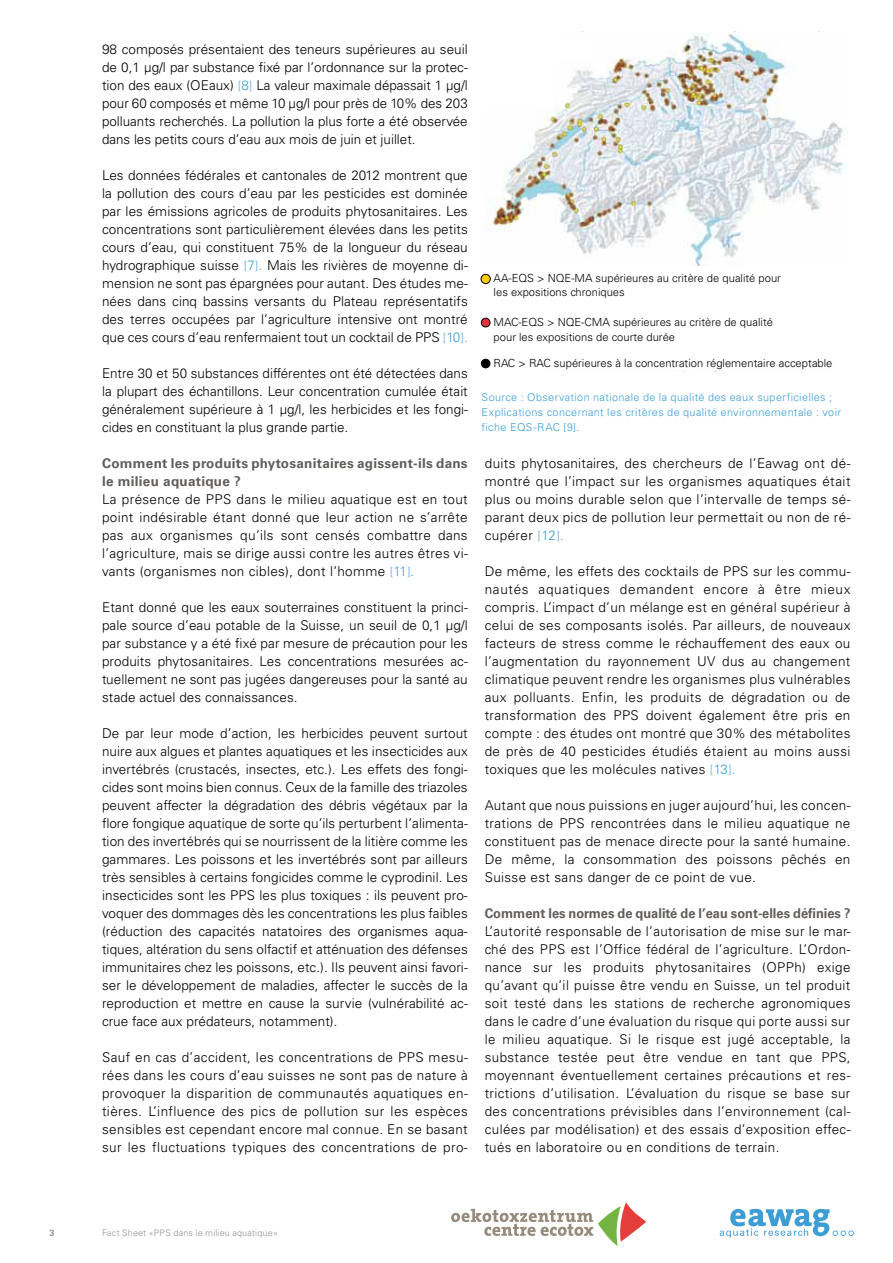
<style>
.page{position:relative;width:893px;height:1263px;background:#fff}
.page>*{position:absolute;margin:0;border:0;box-sizing:border-box;transform-origin:0 0}
.t1{font:300 13.5px/18px "Univers LT Std";letter-spacing:.025em;color:#000;text-align:justify}
.t2{font:700 13.5px/18px "Univers LT Std";letter-spacing:.02em;color:#605d5a}
.t3{font:700 13.5px "Univers LT Std";color:#605d5a;scale:.95 1}
.t4{font:300 11.25px/13.5px "Univers LT Std";color:#000}
.t5{font:300 10.8px/15px "Univers LT Std";letter-spacing:.03em;color:#3a9ed7}
.t6{font:300 9px "Univers LT Std";letter-spacing:.02em;color:#949290}
.t7{font:700 9px "Univers LT Std";color:#949290}
.s1{font-size:12.75px;color:#74b2e0}
.s2{color:#3a9ed7}
</style>
<div class="page">
<svg style="left:720px;top:1209px;width:134px;height:29px"></svg>
<img style="left:491px;top:33px;width:353px;height:233px">
<div style="left:482px;top:32px;width:72px;height:73px;background:#fff"></div>
<div style="left:497px;top:35px;width:100px;height:25px;background:#fff"></div>
<div style="left:481px;top:274px;width:9px;height:10px;background:#ffcd00;border-radius:50%"></div>
<div style="left:481px;top:274px;width:9px;height:10px;border:1px solid #000;border-radius:50%"></div>
<div style="left:481px;top:318px;width:9px;height:9px;background:#e5323d;border-radius:50%"></div>
<div style="left:481px;top:318px;width:9px;height:9px;border:1px solid #000;border-radius:50%"></div>
<div style="left:481px;top:359px;width:9px;height:9px;background:#000;border-radius:50%"></div>
<div style="left:481px;top:359px;width:9px;height:9px;border:1px solid #000;border-radius:50%"></div>
<svg style="left:451px;top:1202px;width:195px;height:44px"></svg>
<p class="t1" style="left:102px;top:40px;width:367px">98 composés présentaient des teneurs supérieures au seuil de 0,1 µg/l par substance fixé par l’ordonnance sur la protec&shy;tion des eaux (OEaux) <span class="s1">[</span><span class="s2">8</span><span class="s1">]</span> La valeur maximale dépassait 1 µg/l pour 60 composés et même 10 µg/l pour près de 10% des 203 polluants recherchés. La pollution la plus forte a été observée dans les petits cours d’eau aux mois de juin et juillet.</p>
<p class="t1" style="left:102px;top:166px;width:367px">Les données fédérales et cantonales de 2012 montrent que la pollution des cours d’eau par les pesticides est dominée par les émissions agricoles de produits phytosanitaires. Les concentrations sont particulièrement élevées dans les petits cours d’eau, qui constituent 75% de la longueur du réseau hydrographique suisse <span class="s1">[</span><span class="s2">7</span><span class="s1">]</span><span class="s2">.</span> Mais les rivières de moyenne di&shy;mension ne sont pas épargnées pour autant. Des études me&shy;nées dans cinq bassins versants du Plateau représentatifs des terres occupées par l’agriculture intensive ont montré que ces cours d’eau renfermaient tout un cocktail de PPS <span class="s1">[</span><span class="s2">10</span><span class="s1">]</span><span class="s2">.</span></p>
<p class="t1" style="left:102px;top:364px;width:367px">Entre 30 et 50 substances différentes ont été détectées dans la plupart des échantillons. Leur concentration cumulée était généralement supérieure à 1 µg/l, les herbicides et les fongi&shy;cides en constituant la plus grande partie.</p>
<p class="t2" style="left:102px;top:454px;width:367px">Comment les produits phytosanitaires agissent-ils dans le milieu aquatique ?</p>
<p class="t1" style="left:102px;top:490px;width:367px">La présence de PPS dans le milieu aquatique est en tout point indésirable étant donné que leur action ne s’arrête pas aux organismes qu’ils sont censés combattre dans l’agriculture, mais se dirige aussi contre les autres êtres vi&shy;vants (organismes non cibles), dont l’homme <span class="s1">[</span><span class="s2">11</span><span class="s1">]</span><span class="s2">.</span></p>
<p class="t1" style="left:102px;top:598px;width:367px">Etant donné que les eaux souterraines constituent la princi&shy;pale source d’eau potable de la Suisse, un seuil de 0,1 µg/l par substance y a été fixé par mesure de précaution pour les produits phytosanitaires. Les concentrations mesurées ac&shy;tuellement ne sont pas jugées dangereuses pour la santé au stade actuel des connaissances.</p>
<p class="t1" style="left:102px;top:724px;width:367px">De par leur mode d’action, les herbicides peuvent surtout nuire aux algues et plantes aquatiques et les insecticides aux invertébrés (crustacés, insectes, etc.). Les effets des fongi&shy;cides sont moins bien connus. Ceux de la famille des triazoles peuvent affecter la dégradation des débris végétaux par la flore fongique aquatique de sorte qu’ils perturbent l’alimenta&shy;tion des invertébrés qui se nourrissent de la litière comme les gammares. Les poissons et les invertébrés sont par ailleurs très sensibles à certains fongicides comme le cyprodinil. Les insecticides sont les PPS les plus toxiques : ils peuvent pro&shy;voquer des dommages dès les concentrations les plus faibles (réduction des capacités natatoires des organismes aqua&shy;tiques, altération du sens olfactif et atténuation des défenses immunitaires chez les poissons, etc.). Ils peuvent ainsi favori&shy;ser le développement de maladies, affecter le succès de la reproduction et mettre en cause la survie (vulnérabilité ac&shy;crue face aux prédateurs, notamment).</p>
<p class="t1" style="left:102px;top:1048px;width:367px">Sauf en cas d’accident, les concentrations de PPS mesu&shy;rées dans les cours d’eau suisses ne sont pas de nature à provoquer la disparition de communautés aquatiques en&shy;tières. L’influence des pics de pollution sur les espèces sensibles est cependant encore mal connue. En se basant sur les fluctuations typiques des concentrations de pro-</p>
<p class="t4" style="left:494px;top:272px;width:289px">AA-EQS &gt; NQE-MA supérieures au critère de qualité pour les expositions chroniques</p>
<p class="t4" style="left:494px;top:314px;width:281px;line-height:14.9px">MAC-EQS &gt; NQE-CMA supérieures au critère de qualité pour les expositions de courte durée</p>
<p class="t4" style="left:494px;top:356px;width:340px">RAC &gt; RAC supérieures à la concentration réglementaire acceptable</p>
<p class="t5" style="left:482px;top:389px;width:361px">Source : Observation nationale de la qualité des eaux superficielles ;<br>Explications concernant les critères de qualité environnementale : voir fiche EQS-RAC [9].</p>
<p class="t1" style="left:485px;top:454px;width:367px">duits phytosanitaires, des chercheurs de l’Eawag ont dé&shy;montré que l’impact sur les organismes aquatiques était plus ou moins durable selon que l’intervalle de temps sé&shy;parant deux pics de pollution leur permettait ou non de ré&shy;cupérer <span class="s1">[</span><span class="s2">12</span><span class="s1">]</span><span class="s2">.</span></p>
<p class="t1" style="left:485px;top:562px;width:367px">De même, les effets des cocktails de PPS sur les commu&shy;nautés aquatiques demandent encore à être mieux compris. L’impact d’un mélange est en général supérieur à celui de ses composants isolés. Par ailleurs, de nouveaux facteurs de stress comme le réchauffement des eaux ou l’augmentation du rayonnement UV dus au changement climatique peuvent rendre les organismes plus vulnérables aux polluants. Enfin, les produits de dégradation ou de transformation des PPS doivent également être pris en compte : des études ont montré que 30% des métabolites de près de 40 pesticides étudiés étaient au moins aussi toxiques que les molécules natives <span class="s1">[</span><span class="s2">13</span><span class="s1">]</span><span class="s2">.</span></p>
<p class="t1" style="left:485px;top:796px;width:367px">Autant que nous puissions en juger aujourd’hui, les concen&shy;trations de PPS rencontrées dans le milieu aquatique ne constituent pas de menace directe pour la santé humaine.<br>De même, la consommation des poissons pêchés en Suisse est sans danger de ce point de vue.</p>
<p class="t3" style="left:485px;top:905px;width:386px">Comment les normes de qualité de l’eau sont-elles définies ?</p>
<p class="t1" style="left:485px;top:922px;width:367px">L’autorité responsable de l’autorisation de mise sur le mar&shy;ché des PPS est l’Office fédéral de l’agriculture. L’Ordon&shy;nance sur les produits phytosanitaires (OPPh) exige qu’avant qu’il puisse être vendu en Suisse, un tel produit soit testé dans les stations de recherche agronomiques dans le cadre d’une évaluation du risque qui porte aussi sur le milieu aquatique. Si le risque est jugé acceptable, la substance testée peut être vendue en tant que PPS, moyennant éventuellement certaines précautions et res&shy;trictions d’utilisation. L’évaluation du risque se base sur des concentrations prévisibles dans l’environnement (cal&shy;culées par modélisation) et des essais d’exposition effec&shy;tués en laboratoire ou en conditions de terrain.</p>
<p class="t7" style="left:49px;top:1227px;width:7px">3</p>
<p class="t6" style="left:102px;top:1227px;width:177px">Fact Sheet «PPS dans le milieu aquatique»</p>
</div>
